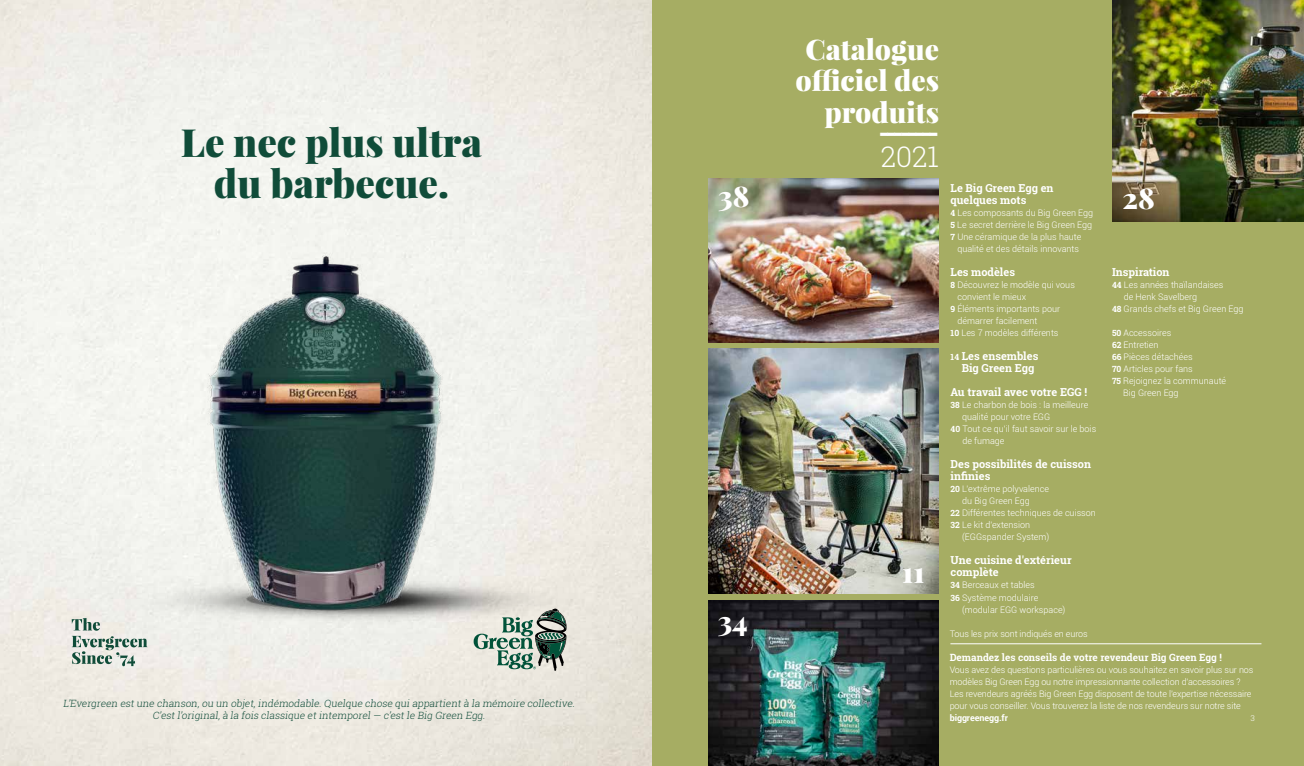
<style>
.page{position:relative;width:1304px;height:766px;background:#fff}
.page>*{position:absolute;margin:0;border:0;box-sizing:border-box;transform-origin:0 0}
.t1{font:900 38.8px/41px "Playfair Display";color:#104c39;text-align:center}
.t2{font:900 28.4px/31.5px "Playfair Display";color:#fff;text-align:right}
.t3{font:700 28.4px "Roboto Slab";color:#fff}
.t4{font:300 28.4px "Roboto Slab";color:#fff}
.t5{font:700 11px/12px "Roboto Slab";color:#fff}
.t6{font:300 10px/12px "Roboto Slab";color:#104c39;text-align:center}
.t7{font:700 10px "Roboto Slab";color:#fff}
.t8{font:300 9px/12px "Roboto";color:#fff}
.t9{font:700 9px "Roboto";letter-spacing:-.01em;color:#fff}
.t10{font:300 8px "Roboto";color:#fff}
.s1{font-family:"Roboto Slab";font-weight:700;font-size:8.5px}
.s2{font-size:8.5px}
</style>
<div class="page">
<img style="left:0;top:0;width:652px;height:765px">
<svg style="left:72px;top:617px;width:75px;height:49px"></svg>
<svg style="left:474px;top:636px;width:93px;height:34px"></svg>
<div style="left:652px;top:0;width:652px;height:765px;background:#a6ad63"></div>
<img style="left:708px;top:348px;width:230px;height:245px">
<img style="left:1112px;top:0;width:192px;height:221px">
<img style="left:115px;top:218px;width:470px;height:418px">
<img style="left:709px;top:179px;width:230px;height:163px">
<img style="left:709px;top:600px;width:230px;height:165px">
<hr style="left:950px;top:643px;width:311px;height:1px;background:#fff">
<h1 class="t1" style="left:181px;top:121px;width:303px">Le nec plus ultra du barbecue.</h1>
<p class="t6" style="left:63px;top:697px;width:515px">L’Evergreen est une chanson,ou un objet,indémodable.Quelque chose quiappartient à la mémoire collective.<br>C’est l’original,à la fois classique et intemporel— c’est le Big Green Egg.</p>
<h2 class="t2" style="left:795px;top:33px;width:145px">Catalogue officiel des produits</h2>
<h2 class="t3" style="left:879px;top:113px;width:62px">--------</h2>
<h2 class="t4" style="left:881px;top:137px;width:60px">2021</h2>
<p class="t5" style="left:951px;top:182px;width:105px">Le Big Green Egg en quelques mots</p>
<p class="t8" style="left:951px;top:207px;width:144px"><span class="s1">4</span> Les composants du Big Green Egg</p>
<p class="t8" style="left:951px;top:219px;width:143px"><span class="s1">5</span> Le secret derrière le Big Green Egg</p>
<p class="t8" style="left:951px;top:231px;width:132px"><span class="s1">7</span> Une céramique de la plus haute</p>
<p class="t8" style="left:957px;top:243px;width:123px">qualité et des détails innovants</p>
<p class="t5" style="left:951px;top:266px;width:66px">Les modèles</p>
<p class="t8" style="left:951px;top:279px;width:126px"><span class="s1">8</span> Découvrez le modèle qui vous</p>
<p class="t8" style="left:957px;top:291px;width:70px">convient le mieux</p>
<p class="t8" style="left:951px;top:303px;width:111px"><span class="s1">9</span> Éléments importants pour</p>
<p class="t8" style="left:957px;top:315px;width:82px">démarrer facilement</p>
<p class="t8" style="left:951px;top:327px;width:109px"><span class="s1">10</span> Les 7 modèles différents</p>
<p class="t5" style="left:962px;top:350px;width:78px;text-indent:-11px"><span class="s2">14</span> Les ensembles<br>Big Green Egg</p>
<p class="t5" style="left:951px;top:386px;width:138px">Au travail avec votre EGG !</p>
<p class="t8" style="left:951px;top:399px;width:139px"><span class="s1">38</span> Le charbon de bois : la meilleure</p>
<p class="t8" style="left:962px;top:411px;width:90px">qualité pour votre EGG</p>
<p class="t8" style="left:951px;top:423px;width:147px"><span class="s1">40</span> Tout ce qu'il faut savoir sur le bois</p>
<p class="t8" style="left:962px;top:435px;width:44px">de fumage</p>
<p class="t5" style="left:951px;top:458px;width:142px">Des possibilités de cuisson infinies</p>
<p class="t8" style="left:951px;top:483px;width:100px"><span class="s1">20</span> L'extrême polyvalence</p>
<p class="t8" style="left:962px;top:495px;width:69px">du Big Green Egg</p>
<p class="t8" style="left:951px;top:507px;width:147px"><span class="s1">22</span> Différentes techniques de cuisson</p>
<p class="t8" style="left:951px;top:519px;width:81px"><span class="s1">32</span> Le kit d'extension</p>
<p class="t8" style="left:962px;top:531px;width:89px">(EGGspander System)</p>
<p class="t5" style="left:951px;top:554px;width:123px">Une cuisine d'extérieur complète</p>
<p class="t8" style="left:951px;top:579px;width:86px"><span class="s1">34</span> Berceaux et tables</p>
<p class="t8" style="left:951px;top:591px;width:89px"><span class="s1">36</span> Système modulaire</p>
<p class="t8" style="left:962px;top:603px;width:105px">(modular EGG workspace)</p>
<h2 class="t2" style="left:718px;top:180px;width:33px">38</h2>
<h2 class="t2" style="left:1123px;top:182px;width:34px">28</h2>
<p class="t5" style="left:1112px;top:266px;width:59px">Inspiration</p>
<p class="t8" style="left:1112px;top:279px;width:113px"><span class="s1">44</span> Les années thaïlandaises</p>
<p class="t8" style="left:1124px;top:291px;width:75px">de Henk Savelberg</p>
<p class="t8" style="left:1112px;top:303px;width:133px"><span class="s1">48</span> Grands chefs et Big Green Egg</p>
<p class="t8" style="left:1112px;top:327px;width:61px"><span class="s1">50</span> Accessoires</p>
<p class="t8" style="left:1112px;top:339px;width:48px"><span class="s1">62</span> Entretien</p>
<p class="t8" style="left:1112px;top:351px;width:82px"><span class="s1">66</span> Pièces détachées</p>
<p class="t8" style="left:1112px;top:363px;width:82px"><span class="s1">70</span> Articles pour fans</p>
<p class="t8" style="left:1112px;top:375px;width:116px"><span class="s1">75</span> Rejoignez la communauté</p>
<p class="t8" style="left:1123px;top:387px;width:57px">Big Green Egg</p>
<h2 class="t2" style="left:902px;top:556px;width:24px">11</h2>
<h2 class="t2" style="left:718px;top:605px;width:32px">34</h2>
<p class="t8" style="left:950px;top:627px;width:140px">Tous les prix sont indiqués en euros</p>
<p class="t7" style="left:950px;top:650px;width:274px">Demandez les conseils de votre revendeur Big Green Egg !</p>
<p class="t8" style="left:950px;top:663px;width:305px">Vous avez des questions particulières ou vous souhaitez en savoir plus sur nos modèles Big Green Egg ou notre impressionnante collection d'accessoires ?<br>Les revendeurs agréés Big Green Egg disposent de toute l'expertise nécessaire pour vous conseiller. Vous trouverez la liste de nos revendeurs sur notre site</p>
<p class="t9" style="left:950px;top:710px;width:60px">biggreenegg.fr</p>
<p class="t10" style="left:1250px;top:712px;width:6px">3</p>
</div>
